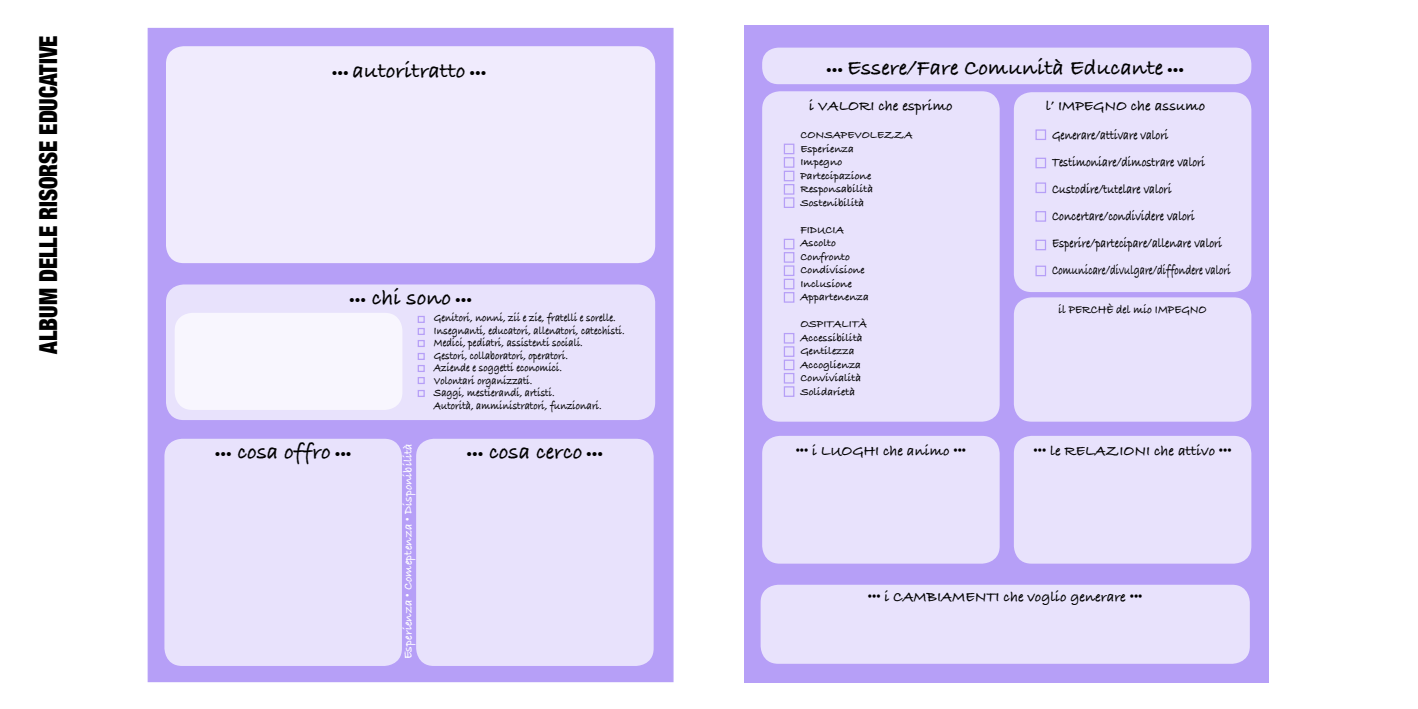
<style>
.page{position:relative;width:1418px;height:709px;background:#fff}
.page>*{position:absolute;margin:0;border:0;box-sizing:border-box;transform-origin:0 0}
.t1{font:900 condensed 24.75px "Helvetica Neue";color:#000;scale:.91 1}
.t2{font:700 22.5px "Bradley Hand ITCTT";color:#000}
.t3{font:700 15px "Bradley Hand ITCTT";color:#000}
.t4{font:700 14px/27px "Bradley Hand ITCTT";color:#000;scale:.8 1}
.t5{font:700 12.5px "Bradley Hand ITCTT";color:#fff}
.t6{font:700 12.5px "Bradley Hand ITCTT";color:#000;scale:.9 1}
.t7{font:700 12px/12.5px "Bradley Hand ITCTT";color:#000;scale:.83 1}
.t8{font:700 11.25px/13.5px "Bradley Hand ITCTT";color:#000}
.s1{font-family:"Helvetica Neue";font-weight:300;font-size:11.25px}
</style>
<div class="page">
<div style="left:148px;top:28px;width:525px;height:654px;background:#b69ff7"></div>
<div style="left:166px;top:46px;width:489px;height:217px;background:#f0ebfd;border-radius:18px"></div>
<div style="left:166px;top:284px;width:489px;height:136px;background:#e8e2fc;border-radius:18px"></div>
<div style="left:164px;top:439px;width:238px;height:227px;background:#e8e2fc;border-radius:18px"></div>
<div style="left:416px;top:439px;width:237px;height:227px;background:#e8e2fc;border-radius:18px"></div>
<div style="left:417px;top:316px;width:8px;height:7px;border:1px solid #b69ff7"></div>
<div style="left:417px;top:328px;width:8px;height:7px;border:1px solid #b69ff7"></div>
<div style="left:417px;top:340px;width:8px;height:7px;border:1px solid #b69ff7"></div>
<div style="left:417px;top:353px;width:8px;height:7px;border:1px solid #b69ff7"></div>
<div style="left:417px;top:365px;width:8px;height:7px;border:1px solid #b69ff7"></div>
<div style="left:417px;top:377px;width:8px;height:7px;border:1px solid #b69ff7"></div>
<div style="left:417px;top:390px;width:8px;height:7px;border:1px solid #b69ff7"></div>
<div style="left:175px;top:313px;width:227px;height:97px;background:#f8f6fe;border-radius:18px"></div>
<div style="left:744px;top:26px;width:525px;height:657px;background:#b69ff7"></div>
<div style="left:762px;top:91px;width:237px;height:330px;background:#e8e2fc;border-radius:18px"></div>
<div style="left:783px;top:144px;width:11px;height:10px;border:1px solid #b69ff7"></div>
<div style="left:783px;top:157px;width:11px;height:11px;border:1px solid #b69ff7"></div>
<div style="left:1013px;top:297px;width:238px;height:124px;background:#e8e2fc;border-radius:18px"></div>
<div style="left:783px;top:171px;width:11px;height:10px;border:1px solid #b69ff7"></div>
<div style="left:783px;top:184px;width:11px;height:11px;border:1px solid #b69ff7"></div>
<div style="left:783px;top:197px;width:11px;height:11px;border:1px solid #b69ff7"></div>
<div style="left:783px;top:239px;width:11px;height:10px;border:1px solid #b69ff7"></div>
<div style="left:783px;top:252px;width:11px;height:11px;border:1px solid #b69ff7"></div>
<div style="left:783px;top:265px;width:11px;height:11px;border:1px solid #b69ff7"></div>
<div style="left:783px;top:279px;width:11px;height:10px;border:1px solid #b69ff7"></div>
<div style="left:783px;top:292px;width:11px;height:11px;border:1px solid #b69ff7"></div>
<div style="left:783px;top:333px;width:11px;height:10px;border:1px solid #b69ff7"></div>
<div style="left:783px;top:346px;width:11px;height:11px;border:1px solid #b69ff7"></div>
<div style="left:783px;top:359px;width:11px;height:11px;border:1px solid #b69ff7"></div>
<div style="left:783px;top:373px;width:11px;height:10px;border:1px solid #b69ff7"></div>
<div style="left:783px;top:386px;width:11px;height:11px;border:1px solid #b69ff7"></div>
<div style="left:762px;top:48px;width:489px;height:36px;background:#e8e2fc;border-radius:16px"></div>
<div style="left:1013px;top:92px;width:238px;height:200px;background:#e8e2fc;border-radius:18px"></div>
<div style="left:1035px;top:129px;width:11px;height:11px;border:1px solid #b69ff7"></div>
<div style="left:1035px;top:158px;width:11px;height:10px;border:1px solid #b69ff7"></div>
<div style="left:1035px;top:182px;width:11px;height:11px;border:1px solid #b69ff7"></div>
<div style="left:1035px;top:211px;width:11px;height:11px;border:1px solid #b69ff7"></div>
<div style="left:1035px;top:240px;width:11px;height:10px;border:1px solid #b69ff7"></div>
<div style="left:1035px;top:265px;width:11px;height:11px;border:1px solid #b69ff7"></div>
<div style="left:762px;top:436px;width:237px;height:127px;background:#e8e2fc;border-radius:18px"></div>
<div style="left:1013px;top:436px;width:238px;height:127px;background:#e8e2fc;border-radius:18px"></div>
<div style="left:760px;top:584px;width:489px;height:79px;background:#e8e2fc;border-radius:18px"></div>
<h1 class="t1" style="left:28px;top:353px;width:351px;rotate:-90deg">ALBUM DELLE RISORSE EDUCATIVE</h1>
<h2 class="t2" style="left:332px;top:53px;width:156px"><span class="s1">•••</span> autoritratto <span class="s1">•••</span></h2>
<h2 class="t2" style="left:349px;top:280px;width:124px"><span class="s1">•••</span> chi sono <span class="s1">•••</span></h2>
<p class="t7" style="left:434px;top:311px;width:231px">Genitori, nonni, zii e zie, fratelli e sorelle.<br>Insegnanti, educatori, allenatori, catechisti.<br>Medici, pediatri, assistenti sociali.<br>Gestori, collaboratori, operatori.<br>Aziende e soggetti economici.<br>Volontari organizzati.<br>Saggi, mestierandi, artisti.<br>Autorità, amministratori, funzionari.</p>
<h2 class="t2" style="left:215px;top:434px;width:138px"><span class="s1">•••</span> cosa offro <span class="s1">•••</span></h2>
<h2 class="t2" style="left:466px;top:434px;width:138px"><span class="s1">•••</span> cosa cerco <span class="s1">•••</span></h2>
<p class="t5" style="left:398px;top:659px;width:217px;rotate:-90deg">Esperienza • Comeptenza • Disponibilità</p>
<h2 class="t2" style="left:826px;top:51px;width:359px"><span class="s1">•••</span> Essere/Fare Comunità Educante <span class="s1">•••</span></h2>
<p class="t3" style="left:809px;top:95px;width:145px">i VALORI che esprimo</p>
<p class="t8" style="left:800px;top:128px;width:114px">CONSAPEVOLEZZA<br>Esperienza<br>Impegno<br>Partecipazione<br>Responsabilità<br>Sostenibilità</p>
<p class="t8" style="left:800px;top:222px;width:70px">FIDUCIA<br>Ascolto<br>Confronto<br>Condivisione<br>Inclusione<br>Appartenenza</p>
<p class="t8" style="left:800px;top:317px;width:68px">OSPITALITÀ<br>Accessibilità<br>Gentilezza<br>Accoglienza<br>Convivialità<br>Solidarietà</p>
<p class="t3" style="left:1045px;top:95px;width:161px">l’ IMPEGNO che assumo</p>
<p class="t4" style="left:1052px;top:121px;width:225px">Generare/attivare valori Testimoniare/dimostrare valori Custodire/tutelare valori Concertare/condividere valori Esperire/partecipare/allenare valori Comunicare/divulgare/diffondere valori</p>
<p class="t6" style="left:1058px;top:300px;width:166px">il PERCHÈ del mio IMPEGNO</p>
<p class="t3" style="left:795px;top:439px;width:172px">••• i LUOGHI che animo •••</p>
<p class="t3" style="left:1033px;top:439px;width:199px">••• le RELAZIONI che attivo •••</p>
<p class="t3" style="left:868px;top:585px;width:276px">••• i CAMBIAMENTI che voglio generare •••</p>
</div>
